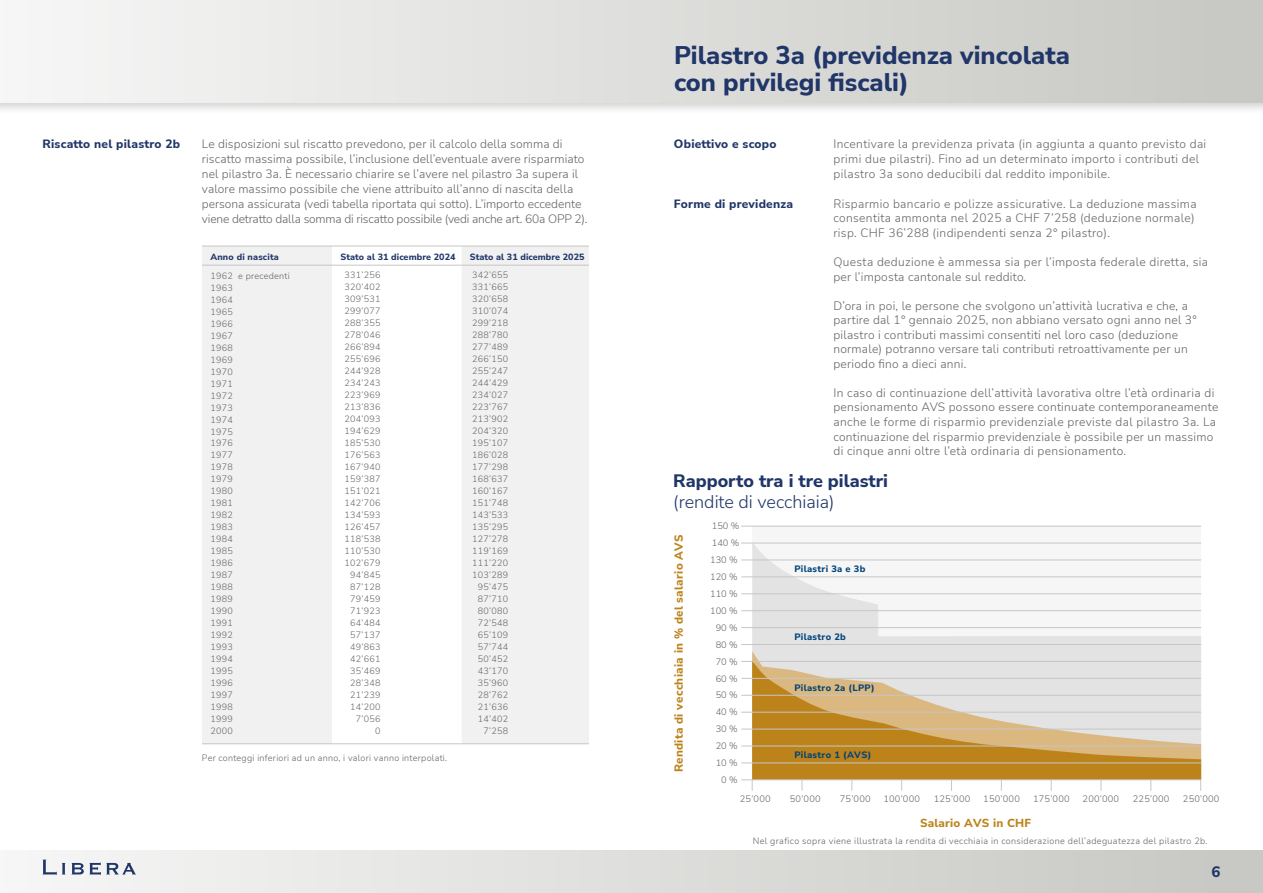
<style>
.page{position:relative;width:1263px;height:893px;background:#fff}
.page>*{position:absolute;margin:0;border:0;box-sizing:border-box;transform-origin:0 0}
.t1{font:800 25.5px/27px "Nunito Sans";color:#203669}
.t2{font:800 18px "Nunito Sans";color:#203669}
.t3{font:300 18px "Nunito Sans";color:#203669}
.t4{font:800 15px "Nunito Sans";color:#203669}
.t5{font:300 12px/14.5px "Nunito Sans";letter-spacing:.02em;color:#646363}
.t6{font:800 12px "Nunito Sans";letter-spacing:.02em;color:#203669}
.t7{font:800 11.7px "Nunito Sans";letter-spacing:.03em;color:#bd831b}
.t8{font:800 11.55px "Nunito Sans";letter-spacing:.02em;color:#bd831b}
.t9{font:300 9.3px/17px "Nunito Sans";letter-spacing:.02em;color:#646363}
.t10{font:800 9.3px "Nunito Sans";letter-spacing:.035em;color:#004379}
.t11{font:300 9px/12px "Nunito Sans";letter-spacing:.03em;color:#646363;text-align:right}
.t12{font:800 9px "Nunito Sans";letter-spacing:.01em;color:#203669}
</style>
<div class="page">
<div style="left:0;top:0;width:1263px;height:115px;background:#000;opacity:.17"></div>
<div style="left:0;top:0;width:1263px;height:102px;background:linear-gradient(to right,#f7f7f7,#c6c6c2)"></div>
<div style="left:0;top:850px;width:1263px;height:43px;background:linear-gradient(to right,#f6f6f6,#c7c7c2)"></div>
<svg style="left:71px;top:863px;width:13px;height:11px"></svg>
<svg style="left:90px;top:862px;width:46px;height:13px"></svg>
<svg style="left:43px;top:860px;width:22px;height:15px"></svg>
<div style="left:752px;top:526px;width:449px;height:254px;background:#f6f6f6"></div>
<svg style="left:752px;top:542px;width:449px;height:109px"></svg>
<div style="left:752px;top:651px;width:449px;height:10px;background:#e3e3e3"></div>
<hr style="left:741px;top:560px;width:460px;height:1px;background:#c6c6c6">
<hr style="left:741px;top:576px;width:460px;height:1px;background:#c6c6c6">
<hr style="left:741px;top:543px;width:460px;height:1px;background:#c6c6c6">
<hr style="left:741px;top:526px;width:460px;height:1px;background:#c6c6c6">
<hr style="left:741px;top:593px;width:460px;height:1px;background:#c6c6c6">
<hr style="left:741px;top:610px;width:460px;height:1px;background:#c6c6c6">
<hr style="left:741px;top:627px;width:460px;height:1px;background:#c6c6c6">
<hr style="left:741px;top:644px;width:460px;height:1px;background:#c6c6c6">
<hr style="left:741px;top:661px;width:460px;height:1px;background:#c6c6c6">
<svg style="left:752px;top:661px;width:449px;height:118px;background:#d2b583"></svg>
<hr style="left:741px;top:678px;width:460px;height:1px;background:#c6c6c6">
<hr style="left:741px;top:695px;width:460px;height:1px;background:#c6c6c6">
<hr style="left:741px;top:712px;width:460px;height:1px;background:#c6c6c6">
<hr style="left:741px;top:729px;width:460px;height:1px;background:#c6c6c6">
<hr style="left:741px;top:746px;width:460px;height:1px;background:#c6c6c6">
<hr style="left:741px;top:762px;width:460px;height:1px;background:#c6c6c6">
<hr style="left:741px;top:779px;width:460px;height:1px;background:#c6c6c6">
<svg style="left:802px;top:779px;width:1px;height:12px"></svg>
<svg style="left:901px;top:779px;width:1px;height:12px"></svg>
<svg style="left:1001px;top:779px;width:1px;height:12px"></svg>
<svg style="left:1101px;top:779px;width:1px;height:12px"></svg>
<div style="left:202px;top:247px;width:387px;height:496px;background:#f1f1f1"></div>
<svg style="left:332px;top:247px;width:129px;height:496px"></svg>
<hr style="left:202px;top:246px;width:130px;height:1px;background:#c6c6c6">
<hr style="left:332px;top:246px;width:129px;height:1px;background:#c6c6c6">
<hr style="left:461px;top:246px;width:128px;height:1px;background:#c6c6c6">
<hr style="left:202px;top:265px;width:130px;height:1px;background:#c6c6c6">
<hr style="left:332px;top:265px;width:129px;height:1px;background:#c6c6c6">
<hr style="left:461px;top:265px;width:128px;height:1px;background:#c6c6c6">
<hr style="left:202px;top:743px;width:130px;height:1px;background:#c6c6c6">
<hr style="left:332px;top:743px;width:129px;height:1px;background:#c6c6c6">
<hr style="left:461px;top:743px;width:128px;height:1px;background:#c6c6c6">
<p class="t6" style="left:43px;top:136px;width:139px">Riscatto nel pilastro 2b</p>
<p class="t5" style="left:202px;top:136px;width:387px;line-height:15px">Le disposizioni sul riscatto prevedono, per il calcolo della somma di riscatto massima possibile, l’inclusione dell’eventuale avere risparmiato nel pilastro 3a. È necessario chiarire se l’avere nel pilastro 3a supera il valore massimo possibile che viene attribuito all’anno di nascita della persona assicurata (vedi tabella riportata qui sotto). L’importo eccedente viene detratto dalla somma di riscatto possibile (vedi anche art. 60a OPP 2).</p>
<p class="t12" style="left:210px;top:251px;width:70px">Anno di nascita</p>
<p class="t12" style="left:341px;top:251px;width:116px">Stato al 31 dicembre 2024</p>
<p class="t12" style="left:470px;top:251px;width:116px">Stato al 31 dicembre 2025</p>
<p class="t11" style="left:210px;top:269px;width:81px;text-align:left">1962 e precedenti<br>1963<br>1964<br>1965<br>1966<br>1967<br>1968<br>1969<br>1970<br>1971<br>1972<br>1973<br>1974<br>1975<br>1976<br>1977<br>1978<br>1979<br>1980<br>1981<br>1982<br>1983<br>1984<br>1985<br>1986<br>1987<br>1988<br>1989<br>1990<br>1991<br>1992<br>1993<br>1994<br>1995<br>1996<br>1997<br>1998<br>1999<br>2000</p>
<p class="t11" style="left:345px;top:269px;width:37px">331’256<br>320’402<br>309’531<br>299’077<br>288’355<br>278’046<br>266’894<br>255’696<br>244’928<br>234’243<br>223’969<br>213’836<br>204’093<br>194’629<br>185’530<br>176’563<br>167’940<br>159’387<br>151’021<br>142’706<br>134’593<br>126’457<br>118’538<br>110’530<br>102’679<br>94’845<br>87’128<br>79’459<br>71’923<br>64’484<br>57’137<br>49’863<br>42’661<br>35’469<br>28’348<br>21’239<br>14’200<br>7’056<br>0</p>
<p class="t11" style="left:472px;top:269px;width:37px">342’655<br>331’665<br>320’658<br>310’074<br>299’218<br>288’780<br>277’489<br>266’150<br>255’247<br>244’429<br>234’027<br>223’767<br>213’902<br>204’320<br>195’107<br>186’028<br>177’298<br>168’637<br>160’167<br>151’748<br>143’533<br>135’295<br>127’278<br>119’169<br>111’220<br>103’289<br>95’475<br>87’710<br>80’080<br>72’548<br>65’109<br>57’744<br>50’452<br>43’170<br>35’960<br>28’762<br>21’636<br>14’402<br>7’258</p>
<p class="t11" style="left:202px;top:752px;width:247px">Per conteggi inferiori ad un anno, i valori vanno interpolati.</p>
<h1 class="t1" style="left:674px;top:41px;width:397px">Pilastro 3a (previdenza vincolata con privilegi fiscali)</h1>
<p class="t6" style="left:674px;top:136px;width:104px">Obiettivo e scopo</p>
<p class="t6" style="left:674px;top:196px;width:121px">Forme di previdenza</p>
<p class="t5" style="left:833px;top:136px;width:374px;line-height:15px">Incentivare la previdenza privata (in aggiunta a quanto previsto dai primi due pilastri). Fino ad un determinato importo i contributi del pilastro 3a sono deducibili dal reddito imponibile.</p>
<p class="t5" style="left:833px;top:196px;width:365px">Risparmio bancario e polizze assicurative. La deduzione massima consentita ammonta nel 2025 a CHF 7’258 (deduzione normale) risp. CHF 36’288 (indipendenti senza 2° pilastro).</p>
<p class="t5" style="left:833px;top:254px;width:376px">Questa deduzione è ammessa sia per l’imposta federale diretta, sia per l’imposta cantonale sul reddito.</p>
<p class="t5" style="left:833px;top:298px;width:365px">D’ora in poi, le persone che svolgono un’attività lucrativa e che, a partire dal 1° gennaio 2025, non abbiano versato ogni anno nel 3° pilastro i contributi massimi consentiti nel loro caso (deduzione normale) potranno versare tali contributi retroattivamente per un periodo fino a dieci anni.</p>
<p class="t5" style="left:833px;top:385px;width:386px">In caso di continuazione dell’attività lavorativa oltre l’età ordinaria di pensionamento AVS possono essere continuate contemporaneamente anche le forme di risparmio previdenziale previste dal pilastro 3a. La continuazione del risparmio previdenziale è possibile per un massimo di cinque anni oltre l’età ordinaria di pensionamento.</p>
<h2 class="t2" style="left:673px;top:468px;width:216px">Rapporto tra i tre pilastri</h2>
<h2 class="t3" style="left:673px;top:489px;width:163px">(rendite di vecchiaia)</h2>
<p class="t7" style="left:670px;top:772px;width:239px;rotate:-90deg">Rendita di vecchiaia in % del salario AVS</p>
<p class="t9" style="left:712px;top:517px;width:29px">150 %</p>
<p class="t9" style="left:712px;top:534px;width:29px">140 %</p>
<p class="t9" style="left:710px;top:551px;width:29px">130 %</p>
<p class="t9" style="left:710px;top:585px;width:29px">110 %</p>
<p class="t9" style="left:710px;top:568px;width:29px">120 %</p>
<p class="t9" style="left:710px;top:602px;width:29px">100 %</p>
<p class="t9" style="left:716px;top:636px;width:24px">80 %</p>
<p class="t9" style="left:716px;top:619px;width:24px">90 %</p>
<p class="t9" style="left:716px;top:653px;width:24px">70 %<br>60 %</p>
<p class="t9" style="left:716px;top:703px;width:24px">40 %</p>
<p class="t9" style="left:716px;top:737px;width:24px">20 %</p>
<p class="t9" style="left:716px;top:686px;width:24px">50 %</p>
<p class="t9" style="left:716px;top:720px;width:24px">30 %</p>
<p class="t9" style="left:716px;top:754px;width:24px;text-align:right">10 %<br>0 %</p>
<p class="t10" style="left:794px;top:562px;width:73px">Pilastri 3a e 3b</p>
<p class="t10" style="left:794px;top:630px;width:53px">Pilastro 2b</p>
<p class="t10" style="left:794px;top:681px;width:82px">Pilastro 2a (LPP)</p>
<p class="t10" style="left:794px;top:748px;width:78px">Pilastro 1 (AVS)</p>
<p class="t9" style="left:740px;top:790px;width:32px">25’000</p>
<p class="t9" style="left:790px;top:790px;width:32px">50’000</p>
<p class="t9" style="left:840px;top:790px;width:32px">75’000</p>
<p class="t9" style="left:883px;top:790px;width:38px">100’000</p>
<p class="t9" style="left:934px;top:790px;width:38px">125’000</p>
<p class="t9" style="left:983px;top:790px;width:38px">150’000</p>
<p class="t9" style="left:1033px;top:790px;width:38px">175’000</p>
<p class="t9" style="left:1082px;top:790px;width:38px">200’000</p>
<p class="t9" style="left:1133px;top:790px;width:38px">225’000</p>
<p class="t9" style="left:1183px;top:790px;width:38px">250’000</p>
<p class="t8" style="left:920px;top:815px;width:113px">Salario AVS in CHF</p>
<p class="t11" style="left:753px;top:834px;width:456px">Nel grafico sopra viene illustrata la rendita di vecchiaia in considerazione dell’adeguatezza del pilastro 2b.</p>
<p class="t4" style="left:1211px;top:861px;width:10px">6</p>
</div>
